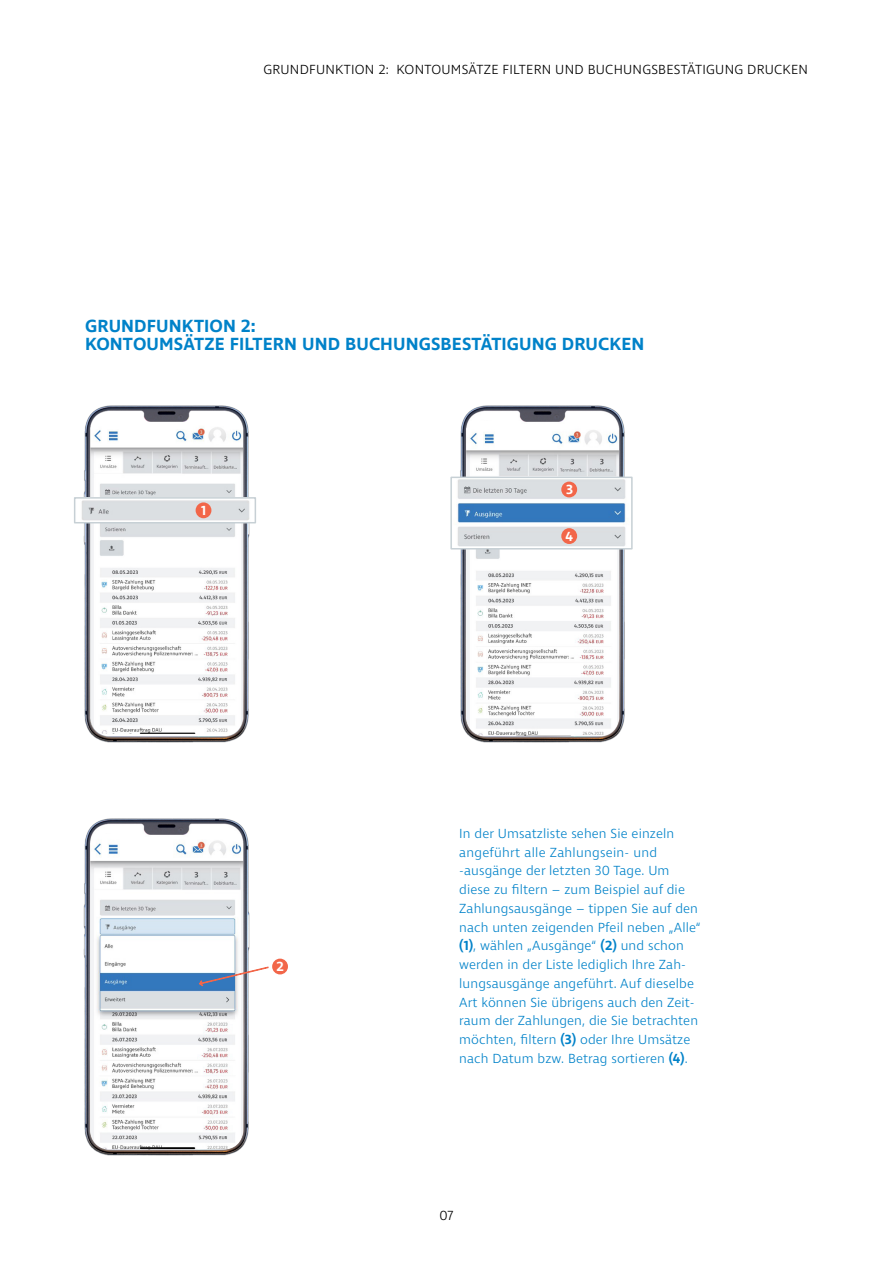
<style>
.page{position:relative;width:893px;height:1263px;background:#fff}
.page>*{position:absolute;margin:0;border:0;box-sizing:border-box;transform-origin:0 0}
.t1{font:600 18px/18.8px "Ingra";letter-spacing:.01em;color:#0082c9}
.t2{font:300 13.5px/18.8px "Ingra";letter-spacing:.01em;color:#0082c9}
.t3{font:300 13.5px "Ingra";letter-spacing:.02em;color:#000}
.t4{font:600 13.5px "Ingra";color:#fff}
.s1{font-weight:600}
</style>
<div class="page">
<img style="left:451px;top:405px;width:180px;height:338px">
<img style="left:466px;top:420px;width:153px;height:316px">
<img style="left:83px;top:818px;width:167px;height:338px">
<img style="left:90px;top:833px;width:153px;height:317px">
<img style="left:75px;top:405px;width:180px;height:338px">
<div style="left:272px;top:959px;width:16px;height:15px;background:#f26649;border-radius:50%"></div>
<img style="left:77px;top:500px;width:176px;height:20px">
<div style="left:74px;top:497px;width:182px;height:26px;border:2px solid #c7d0d5"></div>
<div style="left:196px;top:502px;width:15px;height:16px;background:#f26649;border-radius:50%"></div>
<img style="left:453px;top:480px;width:177px;height:66px">
<div style="left:450px;top:477px;width:183px;height:72px;border:2px solid #c7d0d5"></div>
<div style="left:561px;top:482px;width:16px;height:15px;background:#f26649;border-radius:50%"></div>
<div style="left:561px;top:528px;width:16px;height:16px;background:#f26649;border-radius:50%"></div>
<svg style="left:198px;top:966px;width:71px;height:21px"></svg>
<p class="t3" style="left:263px;top:61px;width:546px">GRUNDFUNKTION 2: KONTOUMSÄTZE FILTERN UND BUCHUNGSBESTÄTIGUNG DRUCKEN</p>
<h1 class="t1" style="left:85px;top:317px;width:561px">GRUNDFUNKTION 2:<br>KONTOUMSÄTZE FILTERN UND BUCHUNGSBESTÄTIGUNG DRUCKEN</h1>
<p class="t4" style="left:201px;top:502px;width:7px">1</p>
<p class="t4" style="left:276px;top:958px;width:9px">2</p>
<p class="t4" style="left:566px;top:481px;width:9px">3</p>
<p class="t4" style="left:565px;top:528px;width:9px">4</p>
<p class="t2" style="left:459px;top:825px;width:243px">In der Umsatzliste sehen Sie einzeln angeführt alle Zahlungsein- und -ausgänge der letzten 30 Tage. Um diese zu filtern – zum Beispiel auf die Zahlungsausgänge – tippen Sie auf den nach unten zeigenden Pfeil neben „Alle“ <span class="s1">(1)</span>, wählen „Ausgänge“ <span class="s1">(2)</span> und schon werden in der Liste lediglich Ihre Zah&shy;lungsausgänge angeführt. Auf dieselbe Art können Sie übrigens auch den Zeit&shy;raum der Zahlungen, die Sie betrachten möchten, filtern <span class="s1">(3)</span> oder Ihre Umsätze nach Datum bzw. Betrag sortieren <span class="s1">(4)</span>.</p>
<p class="t3" style="left:440px;top:1207px;width:15px">07</p>
</div>
